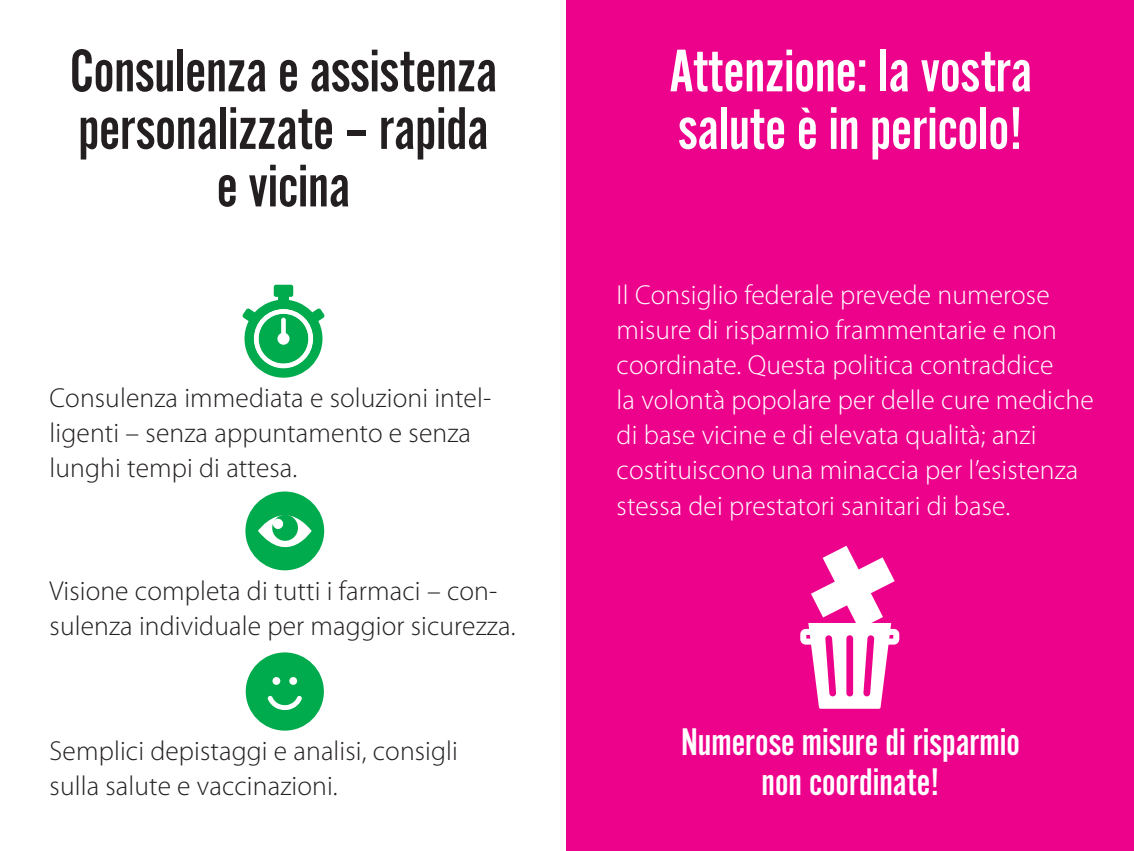
<style>
.page{position:relative;width:1134px;height:851px;background:#fff}
.page>*{position:absolute;margin:0;border:0;box-sizing:border-box;transform-origin:0 0}
.t1{font:62.5px/57.5px "Alternate Gothic Std No 2";letter-spacing:-.005em;color:#231f20;text-align:center}
.t2{font:62.5px/57.5px "Alternate Gothic Std No 2";letter-spacing:-.005em;color:#fff}
.t3{font:40px/40px "Alternate Gothic Std No 2";color:#fff;text-align:center}
.t4{font:300 27.5px/35px "Myriad Pro";letter-spacing:.005em;color:#fff}
.t5{font:300 27.5px/35px "Myriad Pro";letter-spacing:.005em;color:#231f20}
</style>
<div class="page">
<div style="left:567px;top:0;width:567px;height:850px;background:#ed028c"></div>
<svg style="left:800px;top:545px;width:99px;height:163px"></svg>
<svg style="left:242px;top:285px;width:83px;height:92px"></svg>
<div style="left:281px;top:317px;width:5px;height:24px;background:#fff;border-radius:2px"></div>
<div style="left:277px;top:332px;width:12px;height:13px;background:#fff;border-radius:50%"></div>
<div style="left:246px;top:652px;width:78px;height:78px;background:#00ab4d;border-radius:50%"></div>
<svg style="left:272px;top:677px;width:8px;height:7px"></svg>
<svg style="left:289px;top:677px;width:8px;height:7px"></svg>
<svg style="left:268px;top:695px;width:34px;height:15px"></svg>
<div style="left:245px;top:491px;width:79px;height:79px;background:#00ab4d;border-radius:50%"></div>
<svg style="left:258px;top:495px;width:54px;height:72px"></svg>
<div style="left:272px;top:514px;width:26px;height:26px;background:#00ab4d;border-radius:50%"></div>
<div style="left:273px;top:518px;width:10px;height:11px;background:#fff;border-radius:50%"></div>
<h1 class="t1" style="left:70px;top:42px;width:429px">Consulenza e assistenza personalizzate – rapida e vicina</h1>
<h1 class="t2" style="left:669px;top:42px;width:365px">Attenzione: la vostra salute è in pericolo!</h1>
<p class="t5" style="left:50px;top:380px;width:443px">Consulenza immediata e soluzioni intel&shy;ligenti – senza appuntamento e senza lunghi tempi di attesa.</p>
<p class="t5" style="left:50px;top:573px;width:467px">Visione completa di tutti i farmaci – con&shy;sulenza individuale per maggior sicurezza.</p>
<p class="t5" style="left:50px;top:733px;width:410px">Semplici depistaggi e analisi, consigli sulla salute e vaccinazioni.</p>
<p class="t4" style="left:617px;top:278px;width:479px">Il Consiglio federale prevede numerose misure di risparmio frammentarie e non coordinate. Questa politica contraddice<br>la volontà popolare per delle cure mediche di base vicine e di elevata qualità; anzi costituiscono una minaccia per l’esistenza stessa dei prestatori sanitari di base.</p>
<h2 class="t3" style="left:681px;top:721px;width:340px">Numerose misure di risparmio non coordinate!</h2>
</div>
